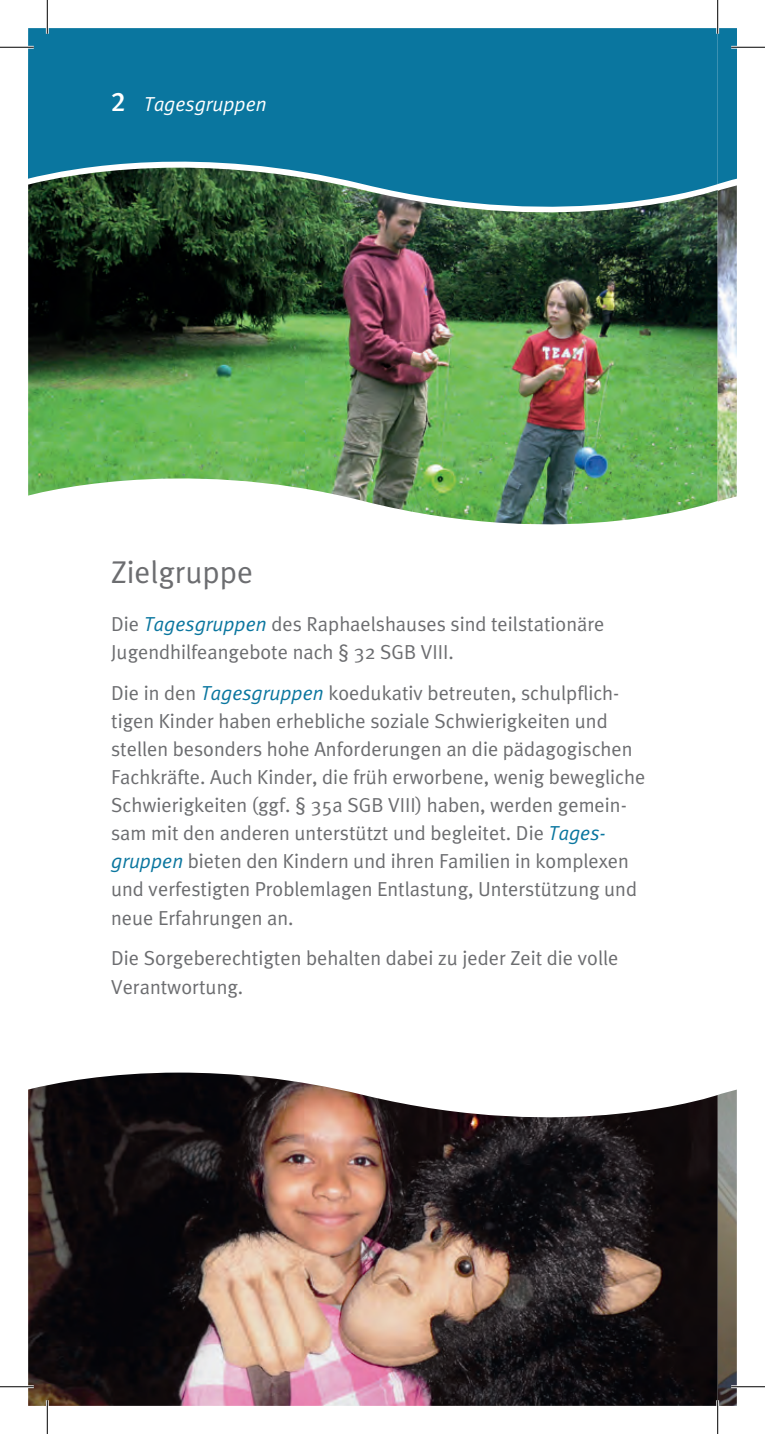
<style>
.page{position:relative;width:765px;height:1434px;background:#fff}
.page>*{position:absolute;margin:0;border:0;box-sizing:border-box;transform-origin:0 0}
.t1{font:31.5px "Meta Plus Normal";color:#6c6d70}
.t2{font:20.25px/28.1px "Meta Plus Normal";color:#6c6d70}
.t3{font:italic 20.25px "Meta Plus Normal";color:#fff}
.s1{font-family:"Meta Plus Medium Caps";font-style:normal;font-size:27px}
.s2{font-style:italic;color:#0a769f}
</style>
<div class="page">
<img style="left:28px;top:235px;width:689px;height:290px">
<svg style="left:28px;top:28px;width:689px;height:207px;background:#19718a"></svg>
<svg style="left:717px;top:28px;width:19px;height:157px;background:#127aa2"></svg>
<img style="left:717px;top:185px;width:19px;height:317px">
<img style="left:717px;top:1090px;width:19px;height:316px">
<img style="left:28px;top:1073px;width:689px;height:333px">
<hr style="left:0;top:46px;width:34px;height:3px;background:#fff">
<hr style="left:730px;top:46px;width:34px;height:3px;background:#fff">
<hr style="left:0;top:1385px;width:34px;height:3px;background:#fff">
<hr style="left:730px;top:1385px;width:34px;height:3px;background:#fff">
<hr style="left:46px;top:0;width:3px;height:34px;background:#fff">
<hr style="left:46px;top:1400px;width:3px;height:34px;background:#fff">
<hr style="left:716px;top:0;width:2px;height:34px;background:#fff">
<hr style="left:716px;top:1400px;width:2px;height:34px;background:#fff">
<hr style="left:0;top:47px;width:34px;height:1px;background:#000">
<hr style="left:730px;top:47px;width:34px;height:1px;background:#000">
<hr style="left:0;top:1386px;width:34px;height:1px;background:#000">
<hr style="left:730px;top:1386px;width:34px;height:1px;background:#000">
<hr style="left:47px;top:0;width:1px;height:34px;background:#000">
<hr style="left:47px;top:1400px;width:1px;height:34px;background:#000">
<hr style="left:717px;top:0;width:1px;height:34px;background:#000">
<hr style="left:717px;top:1400px;width:1px;height:34px;background:#000">
<p class="t3" style="left:111px;top:92px;width:157px"><span class="s1">2</span> Tagesgruppen</p>
<h1 class="t1" style="left:111px;top:554px;width:143px">Zielgruppe</h1>
<p class="t2" style="left:111px;top:609px;width:494px">Die <span class="s2">Tagesgruppen</span> des Raphaelshauses sind teilstationäre<br>Jugendhilfeangebote nach § 32 SGB VIII.</p>
<p class="t2" style="left:111px;top:678px;width:535px">Die in den <span class="s2">Tagesgruppen</span> koedukativ betreuten, schulpflich&shy;tigen Kinder haben erhebliche soziale Schwierigkeiten und stellen besonders hohe Anforderungen an die pädagogischen Fachkräfte. Auch Kinder, die früh erworbene, wenig bewegliche Schwierigkeiten (ggf. § 35a SGB VIII) haben, werden gemein&shy;sam mit den anderen unterstützt und begleitet. Die <span class="s2">Tages&shy;gruppen</span> bieten den Kindern und ihren Familien in komplexen und verfestigten Problemlagen Entlastung, Unterstützung und neue Erfahrungen an.</p>
<p class="t2" style="left:111px;top:944px;width:508px">Die Sorgeberechtigten behalten dabei zu jeder Zeit die volle<br>Verantwortung.</p>
</div>
